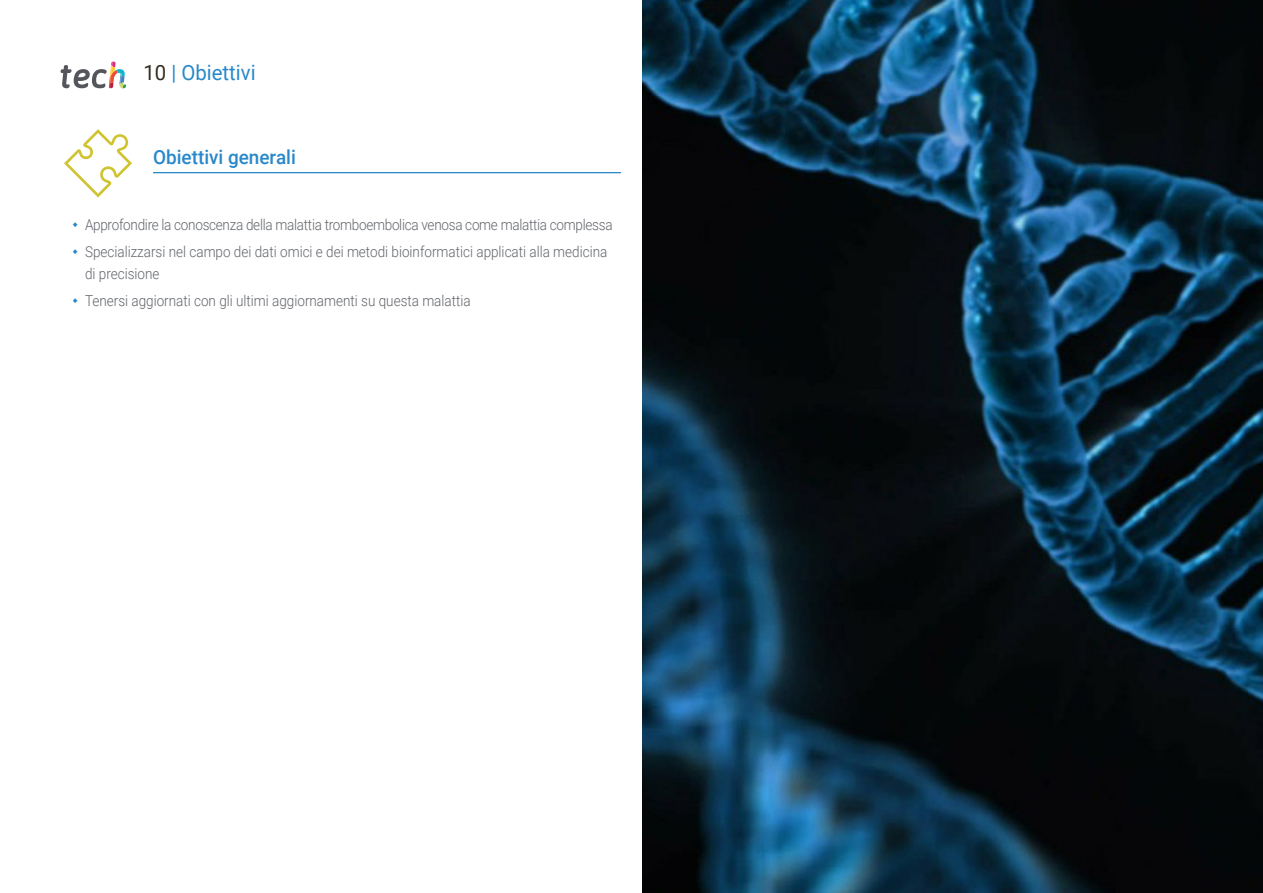
<style>
.page{position:relative;width:1263px;height:893px;background:#fff}
.page>*{position:absolute;margin:0;border:0;box-sizing:border-box;transform-origin:0 0}
.t1{font:21px "Roboto";color:#2988c9}
.t2{font:500 19.5px "Roboto";color:#2988c9}
.t3{font:300 15px/26.7px "Roboto";letter-spacing:-.02em;color:#61646a;scale:.9 1}
.t4{font:300 15px/26.7px "Roboto";color:#61646a;scale:.9 1}
.s1{color:#312e20}
</style>
<div class="page">
<img style="left:642px;top:0;width:621px;height:893px">
<hr style="left:153px;top:172px;width:468px;height:1px;background:#2988c9">
<svg style="left:64px;top:129px;width:68px;height:68px"></svg>
<svg style="left:61px;top:62px;width:65px;height:27px"></svg>
<h1 class="t1" style="left:144px;top:57px;width:114px"><span class="s1">10</span> | Obiettivi</h1>
<h2 class="t2" style="left:153px;top:144px;width:144px">Obiettivi generali</h2>
<p class="t3" style="left:85px;top:211px;width:588px">Approfondire la conoscenza della malattia tromboembolica venosa come malattia complessa<br>Specializzarsi nel campo dei dati omici e dei metodi bioinformatici applicati alla medicina</p>
<p class="t4" style="left:85px;top:260px;width:430px">di precisione<br>Tenersi aggiornati con gli ultimi aggiornamenti su questa malattia</p>
</div>
